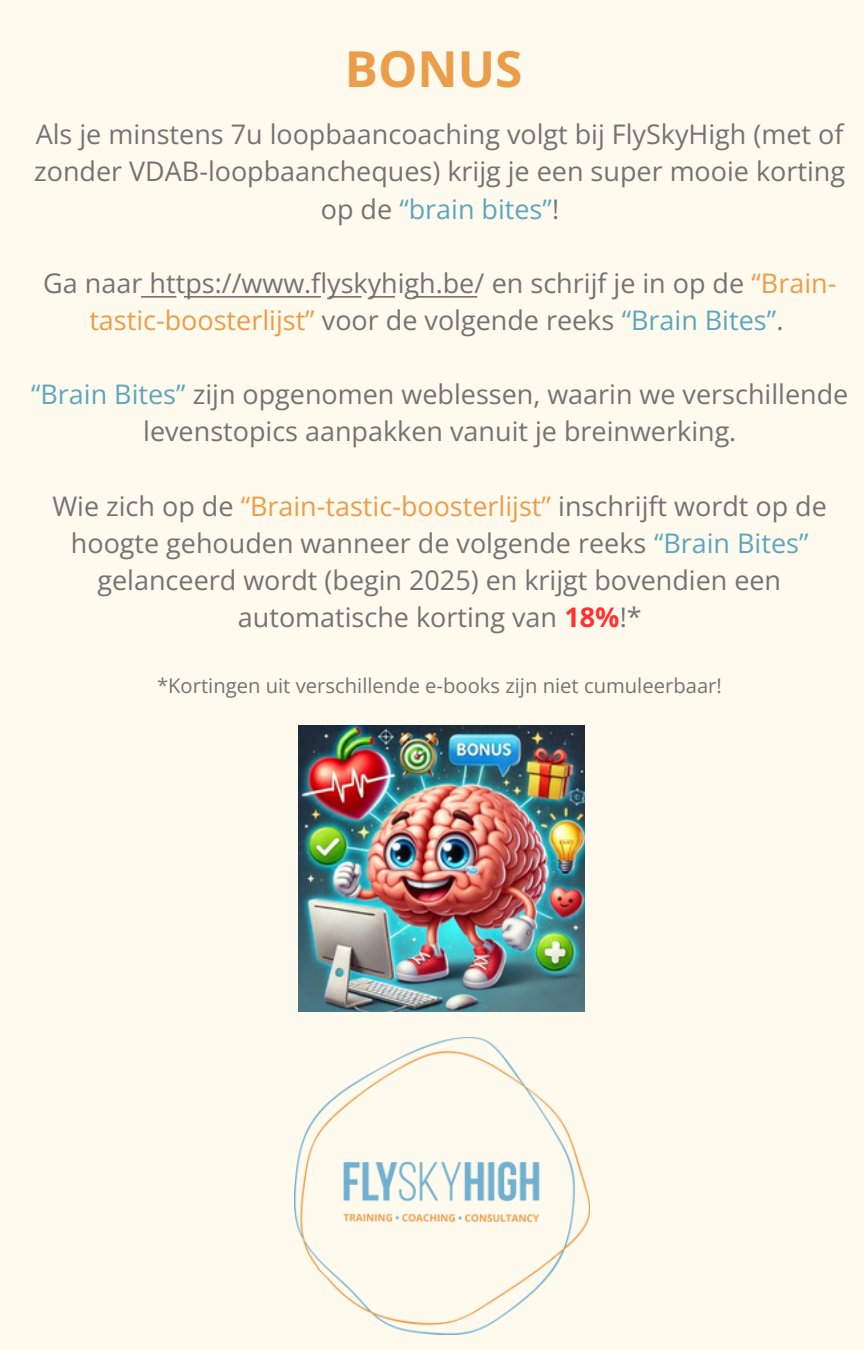
<style>
.page{position:relative;width:864px;height:1350px;background:#fffaee}
.page>*{position:absolute;margin:0;border:0;box-sizing:border-box;transform-origin:0 0}
.t1{font:700 49.5px "Open Sans";color:#ec9d4a}
.t2{font:27px/37.1px "Open Sans";color:#737373;text-align:center}
.t3{font:20.25px "Open Sans";color:#737373}
.s1{color:#5ea6bd}
.s2{color:#ec9d4a}
.s3{font-weight:700;color:#ff3131}
</style>
<div class="page">
<img style="left:299px;top:726px;width:285px;height:285px">
<img style="left:294px;top:1038px;width:296px;height:297px">
<svg style="left:141px;top:296px;width:336px;height:2px"></svg>
<p class="t1" style="left:345px;top:34px;width:179px">BONUS</p>
<h2 class="t2" style="left:34px;top:115px;width:812px">Als je minstens 7u loopbaancoaching volgt bij FlySkyHigh (met of zonder VDAB-loopbaancheques) krijg je een super mooie korting op de <span class="s1">“brain bites”</span>!</h2>
<h2 class="t2" style="left:43px;top:264px;width:795px">Ga naar https://www.flyskyhigh.be/ en schrijf je in op de <span class="s2">“Brain&shy;tastic-boosterlijst”</span> voor de volgende reeks <span class="s1">“Brain Bites”</span>.</h2>
<h2 class="t2" style="left:31px;top:375px;width:819px"><span class="s1">“Brain Bites”</span> zijn opgenomen weblessen, waarin we verschillende levenstopics aanpakken vanuit je breinwerking.</h2>
<p class="t2" style="left:52px;top:486px;width:776px">Wie zich op de <span class="s2">“Brain-tastic-boosterlijst”</span> inschrijft wordt op de hoogte gehouden wanneer de volgende reeks <span class="s1">“Brain Bites” </span>gelanceerd wordt (begin 2025) en krijgt bovendien een automatische korting van <span class="s3">18%</span>!*</p>
<p class="t3" style="left:157px;top:671px;width:566px">*Kortingen uit verschillende e-books zijn niet cumuleerbaar!</p>
</div>
